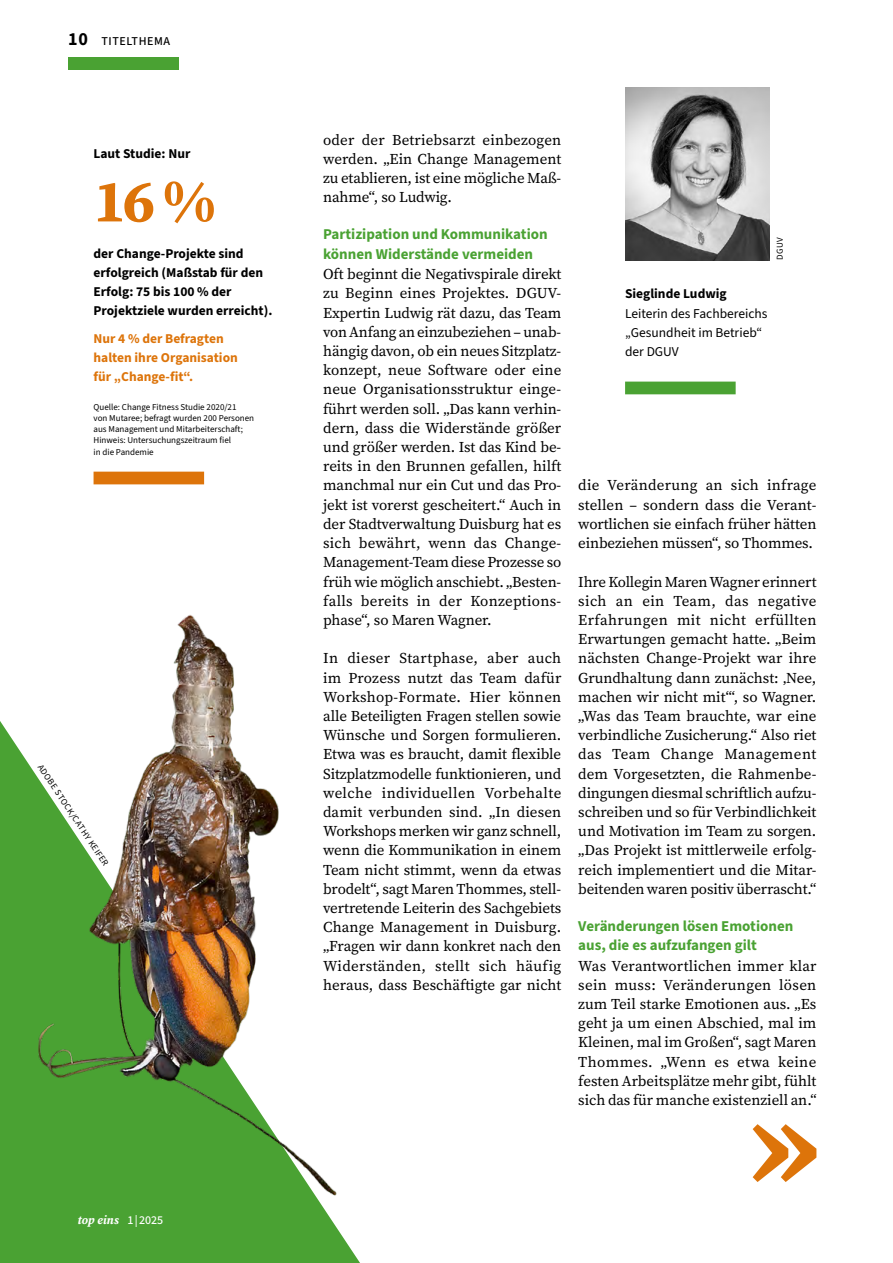
<style>
.page{position:relative;width:893px;height:1263px;background:#fff}
.page>*{position:absolute;margin:0;border:0;box-sizing:border-box;transform-origin:0 0}
.t1{font:700 60px "Source Serif 4";color:#dd740a}
.t2{font:15px/19.2px "Source Serif 4";letter-spacing:-.01em;color:#000;text-align:justify}
.t3{font:700 15px/19.2px "Source Sans 3";color:#4aa233}
.t4{font:700 13.5px/19.2px "Source Sans 3";color:#000}
.t5{font:700 13.5px/19.2px "Source Sans 3";color:#dd740a}
.t6{font:13.5px/19.2px "Source Sans 3";color:#000}
.t7{font:italic 700 12px "Source Serif 4";color:#fff}
.t8{font:500 12px "Source Sans 3";letter-spacing:.05em;color:#000}
.t9{font:9px/11.2px "Source Sans 3";color:#000}
.s1{font-weight:700;font-size:18px}
.s2{font-family:"Source Sans 3";font-weight:500;font-style:normal}
</style>
<div class="page">
<svg style="left:0;top:721px;width:360px;height:542px;fill:#4aa233"></svg>
<svg style="left:753px;top:1124px;width:63px;height:58px"></svg>
<div style="left:94px;top:472px;width:110px;height:12px;background:#dd740a"></div>
<div style="left:625px;top:382px;width:111px;height:12px;background:#4aa233"></div>
<img style="left:625px;top:87px;width:145px;height:173px">
<img style="left:26px;top:615px;width:323px;height:589px">
<div style="left:68px;top:57px;width:111px;height:13px;background:#4aa233"></div>
<p class="t8" style="left:68px;top:33px;width:104px"><span class="s1">10</span> TITELTHEMA</p>
<p class="t4" style="left:94px;top:144px;width:98px">Laut Studie: Nur</p>
<p class="t1" style="left:94px;top:160px;width:124px">16 %</p>
<p class="t4" style="left:94px;top:243px;width:180px">der Change-Projekte sind erfolgreich (Maßstab für den<br>Erfolg: 75 bis 100 % der<br>Projektziele wurden erreicht).</p>
<p class="t5" style="left:94px;top:329px;width:146px">Nur 4 % der Befragten halten ihre Organisation für „Change-fit“.</p>
<p class="t9" style="left:94px;top:401px;width:162px">Quelle: Change Fitness Studie 2020/21<br>von Mutaree; befragt wurden 200 Personen aus Management und Mitarbeiterschaft; Hinweis: Untersuchungszeitraum fiel<br>in die Pandemie</p>
<p class="t9" style="left:44px;top:762px;width:122px;rotate:56deg">ADOBE STOCK/CATHY KEIFER</p>
<p class="t7" style="left:78px;top:1212px;width:87px">top eins <span class="s2">1 | 2025</span></p>
<p class="t2" style="left:323px;top:130px;width:240px">oder der Betriebsarzt einbezogen werden. „Ein Change Management zu eta blieren, ist eine mögliche Maß&shy;nahme“, so Ludwig.</p>
<h3 class="t3" style="left:323px;top:225px;width:226px">Partizipation und Kommunikation können Widerstände vermeiden</h3>
<p class="t2" style="left:323px;top:265px;width:240px">Oft beginnt die Negativspirale direkt zu Beginn eines Projektes. DGUV-Expertin Ludwig rät dazu, das Team von Anfang an einzubeziehen – unab&shy;hängig davon, ob ein neues Sitzplatz&shy;konzept, neue Software oder eine neue Organisationsstruktur einge&shy;führt werden soll. „Das kann verhin&shy;dern, dass die Widerstände größer und größer werden. Ist das Kind be&shy;reits in den Brunnen ge fallen, hilft manchmal nur ein Cut und das Pro&shy;jekt ist vorerst gescheitert.“ Auch in der Stadtverwaltung Duisburg hat es sich bewährt, wenn das Change-Management-Team diese Prozesse so früh wie möglich anschiebt. „Besten&shy;falls bereits in der Konzeptions&shy;phase“, so Maren Wagner.</p>
<p class="t2" style="left:323px;top:649px;width:240px">In dieser Startphase, aber auch im Prozess nutzt das Team dafür Workshop-Formate. Hier können alle Beteiligten Fragen stellen sowie Wünsche und Sorgen formulieren.<br>Etwa was es braucht, damit flexible Sitzplatzmodelle funktionieren, und welche individuellen Vorbehalte damit verbunden sind. „In diesen Workshops merken wir ganz schnell, wenn die Kommunikation in einem Team nicht stimmt, wenn da etwas brodelt“, sagt Maren Thommes, stell&shy;vertretende Leiterin des Sachgebiets Change Management in Duisburg. „Fragen wir dann konkret nach den Widerständen, stellt sich häufig he raus, dass Beschäftigte gar nicht</p>
<p class="t9" style="left:774px;top:260px;width:24px;rotate:-90deg">DGUV</p>
<p class="t4" style="left:625px;top:284px;width:103px">Sieglinde Ludwig</p>
<p class="t6" style="left:625px;top:304px;width:144px">Leiterin des Fachbereichs „Gesundheit im Betrieb“ der DGUV</p>
<p class="t2" style="left:578px;top:476px;width:240px">die Veränderung an sich infrage stellen – sondern dass die Verant&shy;wortlichen sie einfach früher hätten einbe ziehen müssen“, so Thommes.</p>
<p class="t2" style="left:578px;top:572px;width:240px">Ihre Kollegin Maren Wagner erinnert sich an ein Team, das negative Er fahrungen mit nicht erfüllten Er wartungen gemacht hatte. „Beim nächsten Change-Projekt war ihre Grundhaltung dann zunächst: ‚Nee, machen wir nicht mit‘“, so Wagner. „Was das Team brauchte, war eine verbindliche Zusicherung.“ Also riet das Team Change Management dem Vorgesetzten, die Rahmenbe&shy;dingungen diesmal schriftlich aufzu&shy;schreiben und so für Verbindlichkeit und Motivation im Team zu sorgen. „Das Projekt ist mittlerweile erfolg&shy;reich implementiert und die Mitar&shy;beitenden waren positiv überrascht.“</p>
<h3 class="t3" style="left:578px;top:916px;width:217px">Veränderungen lösen Emotionen aus, die es aufzufangen gilt</h3>
<p class="t2" style="left:578px;top:956px;width:240px">Was Verantwortlichen immer klar sein muss: Veränderungen lösen zum Teil starke Emotionen aus. „Es geht ja um einen Abschied, mal im Kleinen, mal im Großen“, sagt Maren Thommes. „Wenn es etwa keine festen Arbeitsplätze mehr gibt, fühlt sich das für manche existenziell an.“</p>
</div>
